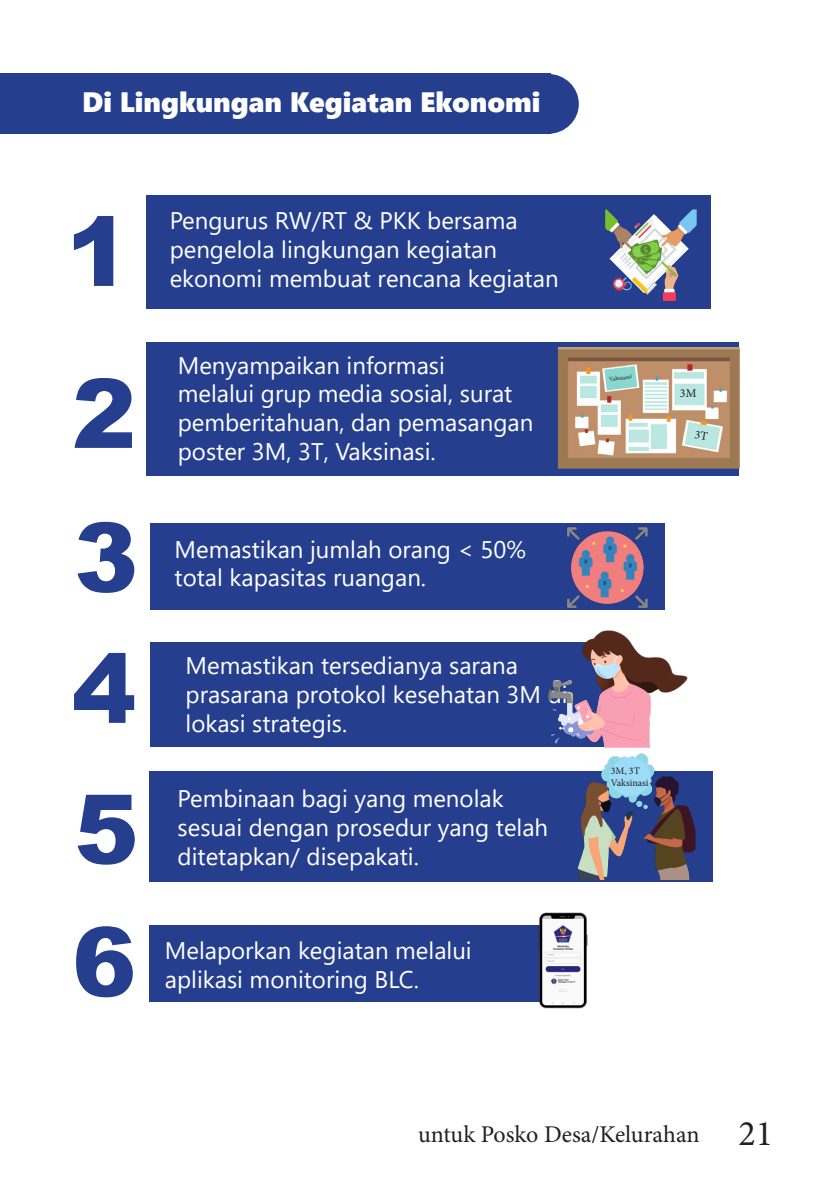
<style>
.page{position:relative;width:840px;height:1191px;background:#fff}
.page>*{position:absolute;margin:0;border:0;box-sizing:border-box;transform-origin:0 0}
.t1{font:900 96px "Arial";color:#253f8e}
.t2{font:28px "Segoe UI Black";color:#fff}
.t3{font:24px/28.8px "Segoe UI";color:#fff}
.t4{font:24px "Minion Pro";letter-spacing:-.005em;color:#231f20}
.t5{font:12px "Minion Pro";color:#231f20}
.t6{font:10px "Minion Pro";color:#231f20}
.t7{font:6px "Minion Pro";color:#231f20}
.s1{font-size:36px}
</style>
<div class="page">
<div style="left:150px;top:523px;width:514px;height:87px;background:#253f8e"></div>
<div style="left:150px;top:642px;width:462px;height:104px;background:#253f8e"></div>
<div style="left:149px;top:771px;width:563px;height:110px;background:#253f8e"></div>
<div style="left:149px;top:925px;width:422px;height:77px;background:#253f8e"></div>
<div style="left:146px;top:196px;width:564px;height:113px;background:#253f8e"></div>
<div style="left:146px;top:342px;width:592px;height:134px;background:#253f8e"></div>
<img style="left:566px;top:527px;width:82px;height:81px">
<img style="left:605px;top:202px;width:106px;height:99px">
<img style="left:538px;top:912px;width:50px;height:97px">
<img style="left:536px;top:630px;width:152px;height:117px">
<img style="left:557px;top:347px;width:183px;height:125px">
<img style="left:539px;top:746px;width:174px;height:134px">
<div style="left:609px;top:757px;width:41px;height:38px;background:#9cdcf8;border-radius:50%"></div>
<div style="left:0;top:74px;width:550px;height:60px;background:#253f8e"></div>
<div style="left:517px;top:74px;width:61px;height:60px;background:#253f8e;border-radius:50%"></div>
<svg style="left:694px;top:431px;width:13px;height:9px"></svg>
<p class="t2" style="left:82px;top:82px;width:459px">Di Lingkungan Kegiatan Ekonomi</p>
<p class="t1" style="left:66px;top:182px;width:66px">1</p>
<p class="t1" style="left:72px;top:344px;width:66px">2</p>
<p class="t1" style="left:74px;top:488px;width:66px">3</p>
<p class="t1" style="left:72px;top:619px;width:66px">4</p>
<p class="t1" style="left:74px;top:759px;width:66px">5</p>
<p class="t1" style="left:72px;top:892px;width:66px">6</p>
<p class="t3" style="left:169px;top:204px;width:390px">Pengurus RW/RT &amp; PKK bersama pengelola lingkungan kegiatan ekonomi membuat rencana kegiatan</p>
<p class="t3" style="left:178px;top:348px;width:357px">Menyampaikan informasi<br>melalui grup media sosial, surat pemberitahuan, dan pemasangan poster 3M, 3T, Vaksinasi.</p>
<p class="t3" style="left:174px;top:532px;width:353px">Memastikan jumlah orang &lt; 50% total kapasitas ruangan.</p>
<p class="t3" style="left:185px;top:649px;width:383px">Memastikan tersedianya sarana prasarana protokol kesehatan 3M di lokasi strategis.</p>
<p class="t3" style="left:177px;top:782px;width:372px">Pembinaan bagi yang menolak sesuai dengan prosedur yang telah ditetapkan/ disepakati.</p>
<p class="t3" style="left:165px;top:934px;width:308px">Melaporkan kegiatan melalui aplikasi monitoring BLC.</p>
<p class="t7" style="left:608px;top:375px;width:24px;rotate:-8deg">Vaksinasi</p>
<p class="t5" style="left:679px;top:385px;width:18px">3M</p>
<p class="t6" style="left:610px;top:764px;width:31px">3M, 3T</p>
<p class="t6" style="left:610px;top:776px;width:39px">Vaksinasi</p>
<p class="t4" style="left:418px;top:1118px;width:356px">untuk Posko Desa/Kelurahan <span class="s1">21</span></p>
</div>
